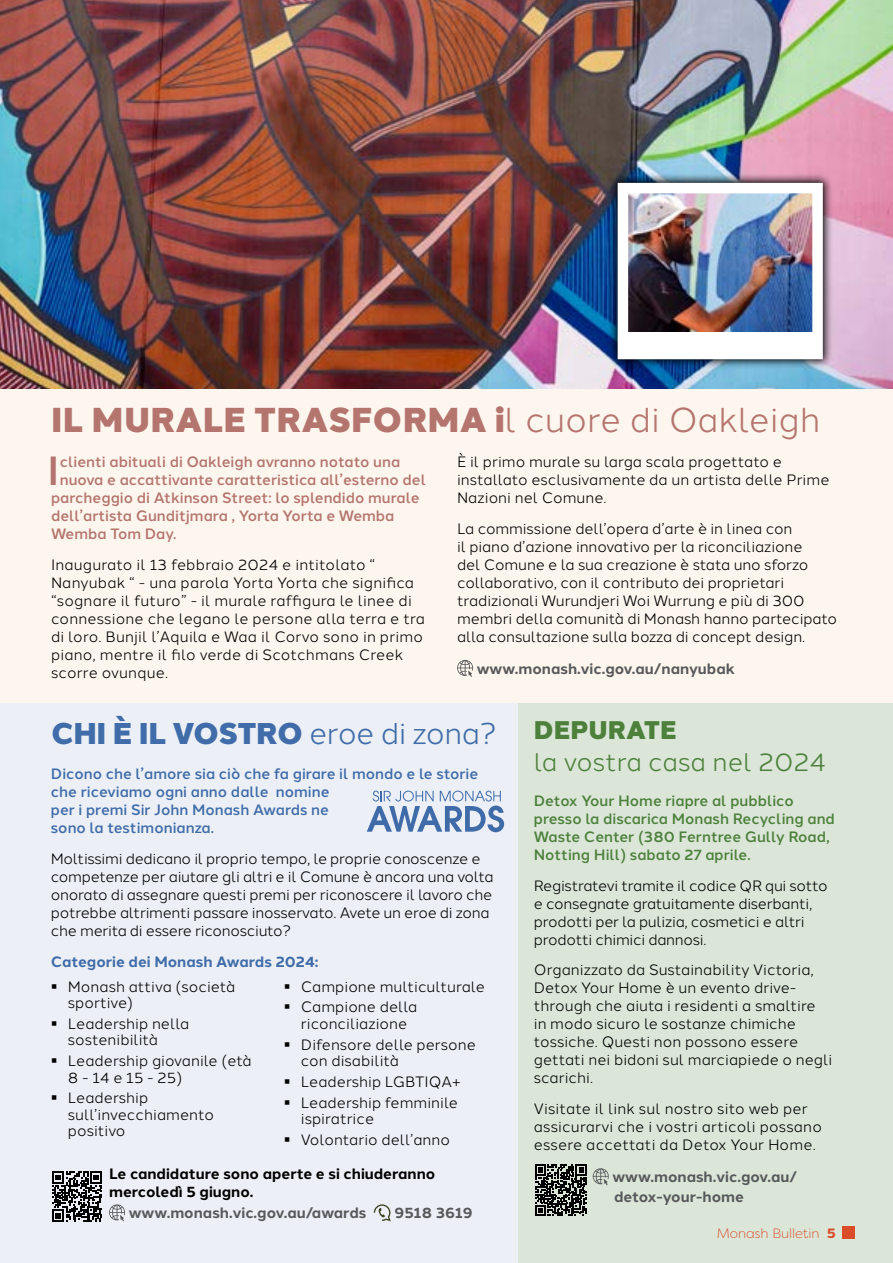
<style>
.page{position:relative;width:893px;height:1263px;background:#fff}
.page>*{position:absolute;margin:0;border:0;box-sizing:border-box;transform-origin:0 0}
.t1{font:500 40.65px "Halcom";color:#b4756e}
.t2{font:900 34.5px "Halcom";letter-spacing:.01em;color:#b4756e}
.t3{font:900 30px "Halcom";letter-spacing:-.01em;color:#406ca9}
.t4{font:25.5px "Halcom";color:#4c803b}
.t5{font:900 25.5px "Halcom";color:#4c803b}
.t6{font:15px/18px "Halcom";letter-spacing:-.01em;color:#000}
.t7{font:15px/18px "Halcom";letter-spacing:.01em;color:#000}
.t8{font:500 15px "Halcom";color:#b4756e}
.t9{font:500 15px/18px "Halcom";color:#406ca9}
.t10{font:500 15px/18px "Halcom";color:#4c803b}
.t11{font:700 15px/19.5px "Halcom";color:#58595b}
.t12{font:700 15px/18px "Halcom";color:#000}
.t13{font:700 15px "Halcom";color:#406ca9}
.t14{font:300 13.5px "Filson Pro";color:#da4c28}
.s1{font-weight:400}
.s2{font-weight:800}
</style>
<div class="page">
<div style="left:0;top:0;width:893px;height:706px;background:#fdf6ee"></div>
<div style="left:0;top:703px;width:519px;height:560px;background:#ecf0f6"></div>
<div style="left:519px;top:703px;width:374px;height:560px;background:#dbe6d8"></div>
<div style="left:842px;top:1226px;width:13px;height:13px;background:#da4c28"></div>
<svg style="left:109px;top:1204px;width:16px;height:17px"></svg>
<svg style="left:374px;top:1204px;width:17px;height:17px"></svg>
<svg style="left:593px;top:1168px;width:16px;height:17px"></svg>
<img style="left:0;top:0;width:893px;height:389px">
<img style="left:608px;top:173px;width:225px;height:195px">
<div style="left:623px;top:188px;width:195px;height:166px;background:#fff"></div>
<img style="left:629px;top:194px;width:183px;height:137px">
<div style="left:618px;top:183px;width:205px;height:176px;border:10px solid #fff"></div>
<svg style="left:457px;top:660px;width:16px;height:17px"></svg>
<svg style="left:535px;top:1164px;width:51px;height:52px"></svg>
<svg style="left:367px;top:791px;width:137px;height:41px"></svg>
<svg style="left:52px;top:1171px;width:50px;height:50px"></svg>
<h2 class="t2" style="left:51px;top:392px;width:771px">IL MURALE TRASFORMA i<span class="s1">l cuore di Oakleigh</span></h2>
<h1 class="t1" style="left:47px;top:438px;width:14px">I</h1>
<p class="t8" style="left:60px;top:450px;width:342px">clienti abituali di Oakleigh avranno notato una</p>
<p class="t6" style="left:457px;top:451px;width:374px">È il primo murale su larga scala progettato e installato esclusivamente da un artista delle Prime<br>Nazioni nel Comune.</p>
<p class="t6" style="left:457px;top:518px;width:382px">La commissione dell’opera d’arte è in linea con<br>il piano d’azione innovativo per la riconciliazione<br>del Comune e la sua creazione è stata uno sforzo collaborativo, con il contributo dei proprietari tradizionali Wurundjeri Woi Wurrung e più di 300 membri della comunità di Monash hanno partecipato alla consultazione sulla bozza di concept design.</p>
<p class="t11" style="left:477px;top:658px;width:260px">www.monash.vic.gov.au/nanyubak</p>
<p class="t8" style="left:60px;top:468px;width:368px">nuova e accattivante caratteristica all’esterno del</p>
<p class="t8" style="left:51px;top:486px;width:370px">parcheggio di Atkinson Street: lo splendido murale</p>
<p class="t8" style="left:51px;top:504px;width:345px">dell’artista Gunditjmara , Yorta Yorta e Wemba</p>
<p class="t8" style="left:51px;top:522px;width:127px">Wemba Tom Day.</p>
<p class="t7" style="left:51px;top:554px;width:376px">Inaugurato il 13 febbraio 2024 e intitolato “ Nanyubak “ - una parola Yorta Yorta che significa “sognare il futuro” - il murale raffigura le linee di connessione che legano le persone alla terra e tra di loro. Bunjil l’Aquila e Waa il Corvo sono in primo piano, mentre il filo verde di Scotchmans Creek scorre ovunque.</p>
<h3 class="t3" style="left:51px;top:709px;width:447px">CHI È IL VOSTRO <span class="s1">eroe di zona?</span></h3>
<p class="t9" style="left:51px;top:763px;width:429px">Dicono che l’amore sia ciò che fa girare il mondo e le storie che riceviamo ogni anno dalle nomine<br>per i premi Sir John Monash Awards ne<br>sono la testimonianza.</p>
<p class="t6" style="left:51px;top:848px;width:444px">Moltissimi dedicano il proprio tempo, le proprie conoscenze e competenze per aiutare gli altri e il Comune è ancora una volta onorato di assegnare questi premi per riconoscere il lavoro che potrebbe altrimenti passare inosservato. Avete un eroe di zona che merita di essere riconosciuto?</p>
<p class="t13" style="left:51px;top:949px;width:269px">Categorie dei Monash Awards 2024:</p>
<p class="t6" style="left:68px;top:977px;width:169px;line-height:16.5px">Monash attiva (società sportive)</p>
<p class="t6" style="left:68px;top:1014px;width:123px;line-height:16.5px">Leadership nella sostenibilità</p>
<p class="t6" style="left:68px;top:1051px;width:185px;line-height:16.5px">Leadership giovanile (età<br>8 - 14 e 15 - 25)</p>
<p class="t6" style="left:68px;top:1088px;width:148px;line-height:16.5px">Leadership sull’invecchiamento positivo</p>
<p class="t6" style="left:301px;top:974px;width:185px;line-height:20.7px">Campione multiculturale<br>Campione della</p>
<p class="t6" style="left:301px;top:1012px;width:176px;line-height:20.7px">riconciliazione<br>Difensore delle persone</p>
<p class="t6" style="left:301px;top:1049px;width:161px;line-height:20.7px">con disabilità<br>Leadership LGBTIQA+<br>Leadership femminile</p>
<p class="t6" style="left:301px;top:1107px;width:151px;line-height:20.7px">ispiratrice<br>Volontario dell’anno</p>
<p class="t12" style="left:109px;top:1164px;width:328px">Le candidature sono aperte e si chiuderanno mercoledì 5 giugno.</p>
<p class="t11" style="left:129px;top:1202px;width:239px">www.monash.vic.gov.au/awards</p>
<p class="t11" style="left:395px;top:1202px;width:80px">9518 3619</p>
<h3 class="t5" style="left:534px;top:710px;width:144px">DEPURATE</h3>
<h3 class="t4" style="left:534px;top:741px;width:294px">la vostra casa nel 2024</h3>
<p class="t10" style="left:534px;top:790px;width:303px">Detox Your Home riapre al pubblico presso la discarica Monash Recycling and Waste Center (380 Ferntree Gully Road, Notting Hill) sabato 27 aprile.</p>
<p class="t6" style="left:534px;top:875px;width:295px">Registratevi tramite il codice QR qui sotto e consegnate gratuitamente diserbanti, prodotti per la pulizia, cosmetici e altri prodotti chimici dannosi.</p>
<p class="t6" style="left:534px;top:959px;width:300px">Organizzato da Sustainability Victoria, Detox Your Home è un evento drive&shy;through che aiuta i residenti a smaltire<br>in modo sicuro le sostanze chimiche tossiche. Questi non possono essere gettati nei bidoni sul marciapiede o negli scarichi.</p>
<p class="t7" style="left:534px;top:1098px;width:290px">Visitate il link sul nostro sito web per assicurarvi che i vostri articoli possano essere accettati da Detox Your Home.</p>
<p class="t11" style="left:612px;top:1166px;width:186px">www.monash.vic.gov.au/ detox-your-home</p>
<p class="t14" style="left:717px;top:1224px;width:120px">Monash Bulletin <span class="s2">5</span></p>
</div>
